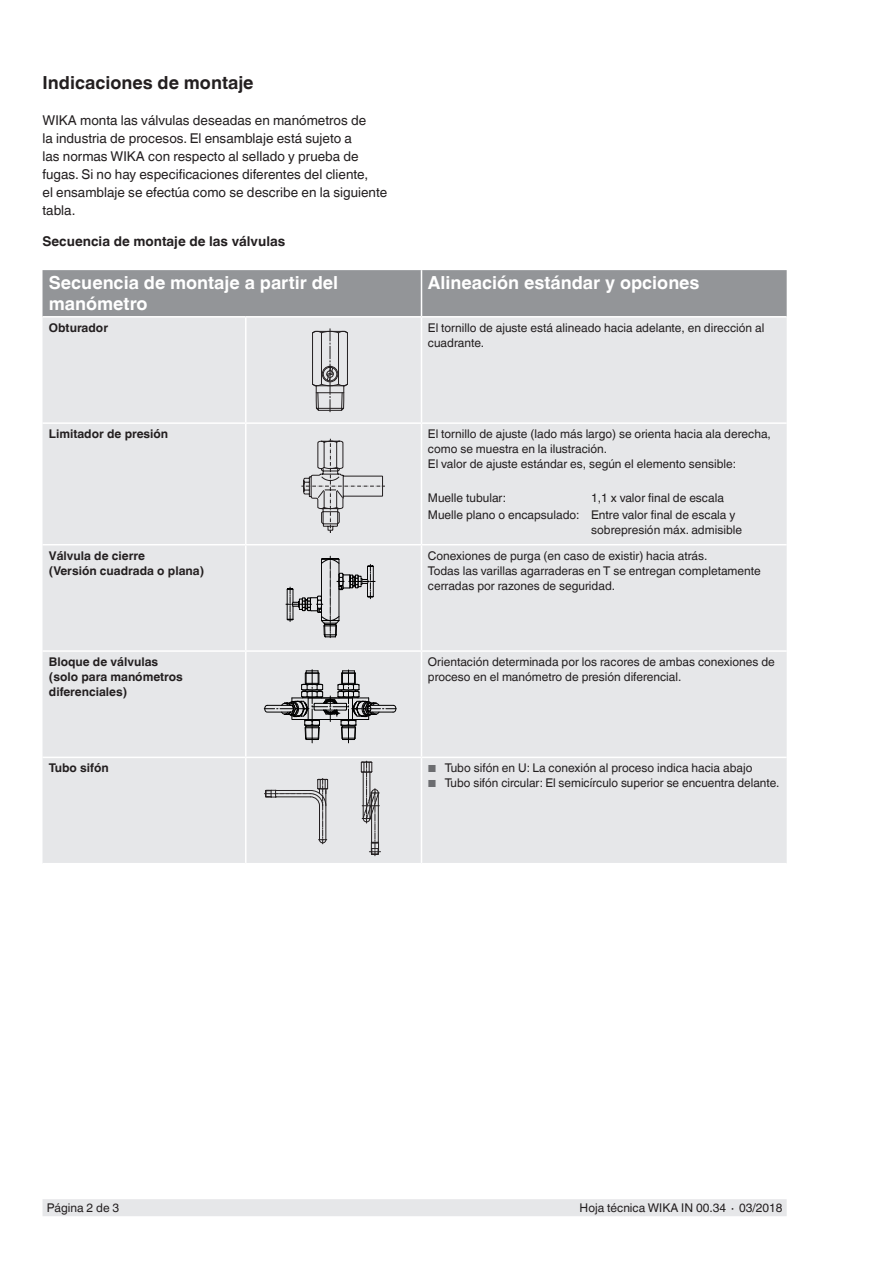
<style>
.page{position:relative;width:893px;height:1263px;background:#fff}
.page>*{position:absolute;margin:0;border:0;box-sizing:border-box;transform-origin:0 0}
.t1{font:700 18px/21px "Helvetica World";color:#fff}
.t2{font:700 18px "Helvetica World";color:#231f20}
.t3{font:13.5px/18px "Helvetica World";color:#231f20}
.t4{font:700 13.5px "Helvetica World";color:#231f20}
.t5{font:12px/15px "Helvetica World";color:#231f20}
.t6{font:700 12px/15px "Helvetica World";color:#231f20}
.s1{font-size:10.2px;color:#6c6d70}
</style>
<div class="page">
<div style="left:43px;top:1199px;width:744px;height:17px;background:#e6e7e9"></div>
<div style="left:43px;top:270px;width:744px;height:46px;background:#939598"></div>
<div style="left:43px;top:318px;width:744px;height:545px;background:#e6e7e9"></div>
<hr style="left:421px;top:270px;width:1px;height:46px;background:#fff">
<hr style="left:245px;top:318px;width:2px;height:104px;background:#fff">
<hr style="left:421px;top:318px;width:1px;height:104px;background:#fff">
<hr style="left:43px;top:422px;width:203px;height:2px;background:#fff">
<hr style="left:246px;top:422px;width:175px;height:2px;background:#fff">
<hr style="left:245px;top:424px;width:2px;height:120px;background:#fff">
<hr style="left:421px;top:422px;width:366px;height:2px;background:#fff">
<hr style="left:421px;top:424px;width:1px;height:120px;background:#fff">
<hr style="left:43px;top:544px;width:203px;height:1px;background:#fff">
<hr style="left:246px;top:544px;width:175px;height:1px;background:#fff">
<hr style="left:245px;top:545px;width:2px;height:105px;background:#fff">
<hr style="left:421px;top:544px;width:366px;height:1px;background:#fff">
<hr style="left:421px;top:545px;width:1px;height:105px;background:#fff">
<hr style="left:43px;top:650px;width:203px;height:2px;background:#fff">
<hr style="left:246px;top:650px;width:175px;height:2px;background:#fff">
<hr style="left:245px;top:652px;width:2px;height:105px;background:#fff">
<hr style="left:421px;top:650px;width:366px;height:2px;background:#fff">
<hr style="left:421px;top:652px;width:1px;height:105px;background:#fff">
<hr style="left:43px;top:757px;width:203px;height:1px;background:#fff">
<hr style="left:246px;top:757px;width:175px;height:1px;background:#fff">
<hr style="left:245px;top:758px;width:2px;height:105px;background:#fff">
<hr style="left:421px;top:757px;width:366px;height:1px;background:#fff">
<hr style="left:421px;top:758px;width:1px;height:105px;background:#fff">
<svg style="left:312px;top:329px;width:36px;height:83px;background:#bbbbbd"></svg>
<svg style="left:301px;top:439px;width:84px;height:94px;background:#d2d2d4"></svg>
<svg style="left:286px;top:556px;width:89px;height:82px;background:#c6c7c9"></svg>
<svg style="left:264px;top:670px;width:132px;height:73px;background:#b7b8b9"></svg>
<svg style="left:361px;top:761px;width:19px;height:95px;background:#acacae"></svg>
<svg style="left:264px;top:778px;width:64px;height:66px;background:#d2d2d4"></svg>
<h1 class="t2" style="left:43px;top:73px;width:213px">Indicaciones de montaje</h1>
<p class="t3" style="left:43px;top:112px;width:346px">WIKA monta las válvulas deseadas en manómetros de<br>la industria de procesos. El ensamblaje está sujeto a<br>las normas WIKA con respecto al sellado y prueba de fugas. Si no hay especificaciones diferentes del cliente,<br>el ensamblaje se efectúa como se describe en la siguiente tabla.</p>
<p class="t4" style="left:43px;top:234px;width:244px">Secuencia de montaje de las válvulas</p>
<h1 class="t1" style="left:49px;top:273px;width:291px">Secuencia de montaje a partir del manómetro</h1>
<h1 class="t1" style="left:428px;top:273px;width:273px">Alineación estándar y opciones</h1>
<p class="t6" style="left:49px;top:320px;width:61px">Obturador</p>
<p class="t5" style="left:428px;top:320px;width:338px">El tornillo de ajuste está alineado hacia adelante, en dirección al cuadrante.</p>
<p class="t6" style="left:49px;top:426px;width:121px">Limitador de presión</p>
<p class="t5" style="left:428px;top:426px;width:345px">El tornillo de ajuste (lado más largo) se orienta hacia ala derecha, como se muestra en la ilustración.<br>El valor de ajuste estándar es, según el elemento sensible:</p>
<p class="t5" style="left:428px;top:490px;width:80px">Muelle tubular:</p>
<p class="t5" style="left:428px;top:489px;width:309px;line-height:17.1px;text-indent:163px">1,1 x valor final de escala<br>Muelle plano o encapsulado: Entre valor final de escala y</p>
<p class="t5" style="left:591px;top:522px;width:152px">sobrepresión máx. admisible</p>
<p class="t6" style="left:49px;top:548px;width:157px">Válvula de cierre<br>(Versión cuadrada o plana)</p>
<p class="t5" style="left:428px;top:548px;width:334px">Conexiones de purga (en caso de existir) hacia atrás.<br>Todas las varillas agarraderas en T se entregan completamente cerradas por razones de seguridad.</p>
<p class="t6" style="left:49px;top:654px;width:136px">Bloque de válvulas (solo para manómetros diferenciales)</p>
<p class="t5" style="left:428px;top:654px;width:348px">Orientación determinada por los racores de ambas conexiones de proceso en el manómetro de presión diferencial.</p>
<p class="t6" style="left:49px;top:761px;width:61px">Tubo sifón</p>
<p class="t5" style="left:428px;top:761px;width:326px"><span class="s1">■</span> Tubo sifón en U: La conexión al proceso indica hacia abajo</p>
<p class="t5" style="left:428px;top:776px;width:353px"><span class="s1">■</span> Tubo sifón circular: El semicírculo superior se encuentra delante.</p>
<p class="t5" style="left:47px;top:1200px;width:74px">Página 2 de 3</p>
<p class="t5" style="left:580px;top:1200px;width:204px">Hoja técnica WIKA IN 00.34 ∙ 03/2018</p>
</div>
